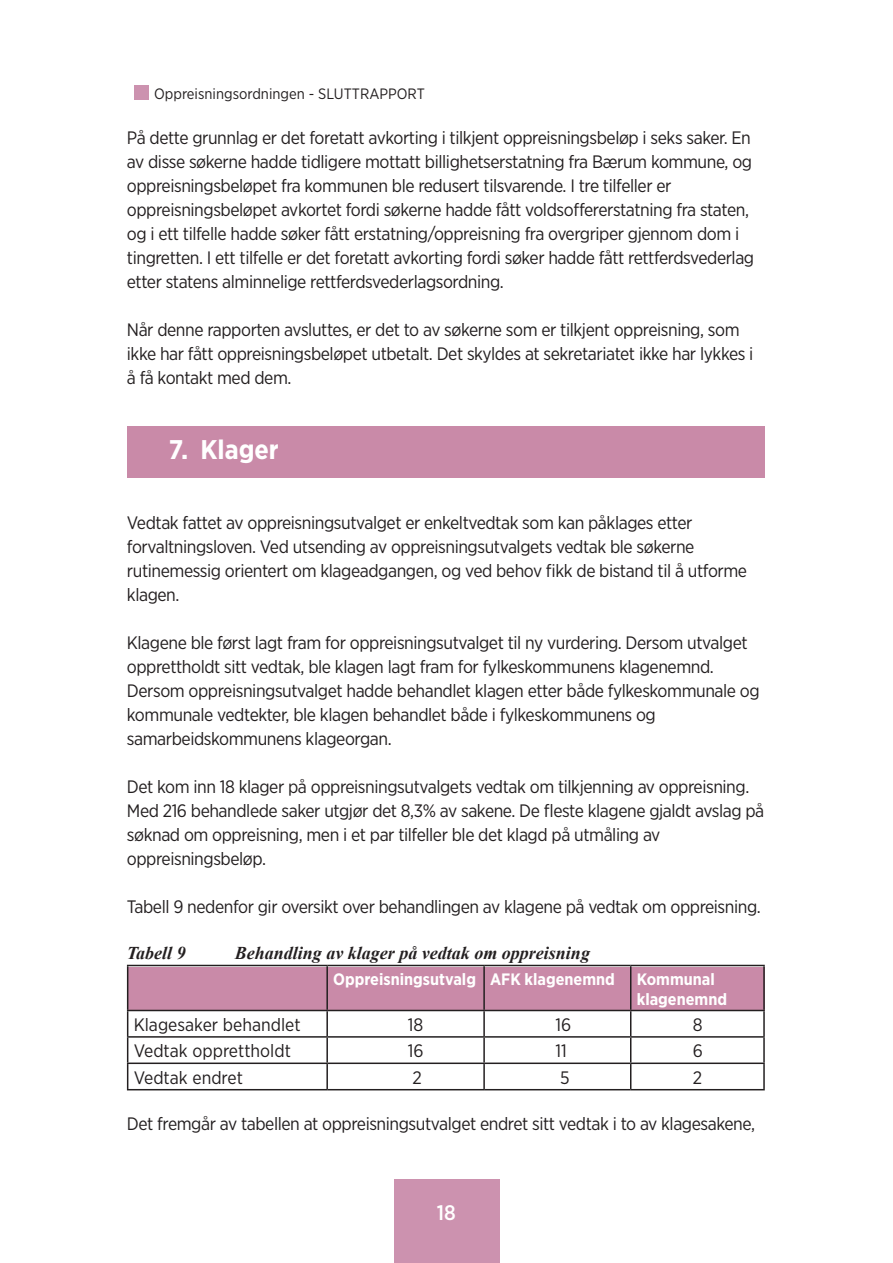
<style>
.page{position:relative;width:893px;height:1263px;background:#fff}
.page>*{position:absolute;margin:0;border:0;box-sizing:border-box;transform-origin:0 0}
.t1{font:700 27px "Gotham Narrow";color:#fff}
.t2{font:500 21px "Gotham Narrow";color:#fff}
.t3{font:18px/24px "Gotham Narrow";letter-spacing:-.025em;color:#231f20}
.t4{font:18px "Gotham Narrow";color:#231f20}
.t5{font:italic 700 18px "Times New Roman";color:#231f20}
.t6{font:700 16.5px "Gotham Narrow";color:#fff}
.t7{font:15px "Gotham Narrow";color:#231f20}
</style>
<div class="page">
<div style="left:394px;top:1179px;width:106px;height:84px;background:#cc92af"></div>
<div style="left:134px;top:85px;width:15px;height:15px;background:#cc92af"></div>
<div style="left:128px;top:967px;width:637px;height:43px;background:#c98aa8"></div>
<div style="left:127px;top:426px;width:638px;height:51px;background:#c98aa8"></div>
<hr style="left:127px;top:965px;width:200px;height:1px;background:#231f20">
<hr style="left:127px;top:966px;width:1px;height:44px;background:#231f20">
<hr style="left:327px;top:965px;width:157px;height:1px;background:#231f20">
<hr style="left:326px;top:966px;width:2px;height:44px;background:#231f20">
<hr style="left:484px;top:965px;width:147px;height:1px;background:#231f20">
<hr style="left:483px;top:966px;width:2px;height:44px;background:#231f20">
<hr style="left:631px;top:965px;width:134px;height:1px;background:#231f20">
<hr style="left:630px;top:966px;width:1px;height:44px;background:#231f20">
<hr style="left:763px;top:966px;width:2px;height:44px;background:#231f20">
<hr style="left:127px;top:1010px;width:200px;height:1px;background:#231f20">
<hr style="left:327px;top:1010px;width:157px;height:1px;background:#231f20">
<hr style="left:326px;top:1011px;width:2px;height:25px;background:#231f20">
<hr style="left:484px;top:1010px;width:147px;height:1px;background:#231f20">
<hr style="left:483px;top:1011px;width:2px;height:25px;background:#231f20">
<hr style="left:631px;top:1010px;width:134px;height:1px;background:#231f20">
<hr style="left:763px;top:1011px;width:2px;height:25px;background:#231f20">
<hr style="left:127px;top:1036px;width:200px;height:2px;background:#231f20">
<hr style="left:327px;top:1036px;width:157px;height:2px;background:#231f20">
<hr style="left:326px;top:1038px;width:2px;height:24px;background:#231f20">
<hr style="left:484px;top:1036px;width:147px;height:2px;background:#231f20">
<hr style="left:483px;top:1038px;width:2px;height:24px;background:#231f20">
<hr style="left:631px;top:1036px;width:134px;height:2px;background:#231f20">
<hr style="left:763px;top:1038px;width:2px;height:24px;background:#231f20">
<hr style="left:127px;top:1062px;width:200px;height:2px;background:#231f20">
<svg style="left:127px;top:1011px;width:1px;height:78px"></svg>
<hr style="left:327px;top:1062px;width:157px;height:2px;background:#231f20">
<hr style="left:326px;top:1064px;width:2px;height:25px;background:#231f20">
<hr style="left:484px;top:1062px;width:147px;height:2px;background:#231f20">
<hr style="left:483px;top:1064px;width:2px;height:25px;background:#231f20">
<hr style="left:631px;top:1062px;width:134px;height:2px;background:#231f20">
<svg style="left:630px;top:1011px;width:1px;height:78px"></svg>
<hr style="left:763px;top:1064px;width:2px;height:25px;background:#231f20">
<hr style="left:127px;top:1089px;width:200px;height:1px;background:#231f20">
<hr style="left:327px;top:1089px;width:157px;height:1px;background:#231f20">
<hr style="left:484px;top:1089px;width:147px;height:1px;background:#231f20">
<hr style="left:631px;top:1089px;width:134px;height:1px;background:#231f20">
<p class="t7" style="left:154px;top:85px;width:272px">Oppreisningsordningen - SLUTTRAPPORT</p>
<p class="t3" style="left:127px;top:125px;width:627px;text-align:justify">På dette grunnlag er det foretatt avkorting i tilkjent oppreisningsbeløp i seks saker. En av disse søkerne hadde tidligere mottatt billighetserstatning fra Bærum kommune, og oppreisningsbeløpet fra kommunen ble redusert tilsvarende. I tre tilfeller er</p>
<p class="t3" style="left:127px;top:197px;width:629px">oppreisningsbeløpet avkortet fordi søkerne hadde fått voldsoffererstatning fra staten, og i ett tilfelle hadde søker fått erstatning/oppreisning fra overgriper gjennom dom i tingretten. I ett tilfelle er det foretatt avkorting fordi søker hadde fått rettferdsvederlag etter statens alminnelige rettferdsvederlagsordning.</p>
<p class="t3" style="left:127px;top:317px;width:628px">Når denne rapporten avsluttes, er det to av søkerne som er tilkjent oppreisning, som ikke har fått oppreisningsbeløpet utbetalt. Det skyldes at sekretariatet ikke har lykkes i å få kontakt med dem.</p>
<p class="t1" style="left:169px;top:433px;width:111px">7. Klager</p>
<p class="t3" style="left:127px;top:510px;width:567px">Vedtak fattet av oppreisningsutvalget er enkeltvedtak som kan påklages etter</p>
<p class="t3" style="left:127px;top:534px;width:569px">forvaltningsloven. Ved utsending av oppreisningsutvalgets vedtak ble søkerne</p>
<p class="t3" style="left:127px;top:558px;width:622px">rutinemessig orientert om klageadgangen, og ved behov fikk de bistand til å utforme klagen.</p>
<p class="t3" style="left:127px;top:630px;width:622px">Klagene ble først lagt fram for oppreisningsutvalget til ny vurdering. Dersom utvalget opprettholdt sitt vedtak, ble klagen lagt fram for fylkeskommunens klagenemnd.</p>
<p class="t3" style="left:127px;top:678px;width:634px">Dersom oppreisningsutvalget hadde behandlet klagen etter både fylkeskommunale og kommunale vedtekter, ble klagen behandlet både i fylkeskommunens og</p>
<p class="t3" style="left:127px;top:726px;width:266px">samarbeidskommunens klageorgan.</p>
<p class="t3" style="left:127px;top:774px;width:639px">Det kom inn 18 klager på oppreisningsutvalgets vedtak om tilkjenning av oppreisning.<br>Med 216 behandlede saker utgjør det 8,3% av sakene. De fleste klagene gjaldt avslag på søknad om oppreisning, men i et par tilfeller ble det klagd på utmåling av</p>
<p class="t3" style="left:127px;top:846px;width:141px">oppreisningsbeløp.</p>
<p class="t3" style="left:127px;top:894px;width:635px">Tabell 9 nedenfor gir oversikt over behandlingen av klagene på vedtak om oppreisning.</p>
<p class="t5" style="left:127px;top:940px;width:60px">Tabell 9</p>
<p class="t5" style="left:235px;top:940px;width:357px">Behandling av klager på vedtak om oppreisning</p>
<p class="t6" style="left:333px;top:968px;width:144px">Oppreisningsutvalg</p>
<p class="t6" style="left:490px;top:968px;width:126px">AFK klagenemnd</p>
<p class="t6" style="left:637px;top:968px;width:80px">Kommunal</p>
<p class="t6" style="left:637px;top:988px;width:92px">klagenemnd</p>
<p class="t4" style="left:134px;top:1013px;width:169px">Klagesaker behandlet</p>
<p class="t3" style="left:408px;top:1012px;width:17px">18</p>
<p class="t3" style="left:555px;top:1012px;width:17px">16</p>
<p class="t3" style="left:693px;top:1012px;width:11px">8</p>
<p class="t4" style="left:134px;top:1040px;width:159px">Vedtak opprettholdt</p>
<p class="t3" style="left:408px;top:1038px;width:17px">16</p>
<p class="t3" style="left:555px;top:1038px;width:13px">11</p>
<p class="t3" style="left:693px;top:1038px;width:12px">6</p>
<p class="t4" style="left:134px;top:1066px;width:111px">Vedtak endret</p>
<p class="t3" style="left:412px;top:1065px;width:11px">2</p>
<p class="t3" style="left:560px;top:1065px;width:11px">5</p>
<p class="t3" style="left:693px;top:1065px;width:11px">2</p>
<p class="t3" style="left:127px;top:1111px;width:630px">Det fremgår av tabellen at oppreisningsutvalget endret sitt vedtak i to av klagesakene,</p>
<p class="t2" style="left:437px;top:1199px;width:21px">18</p>
</div>
